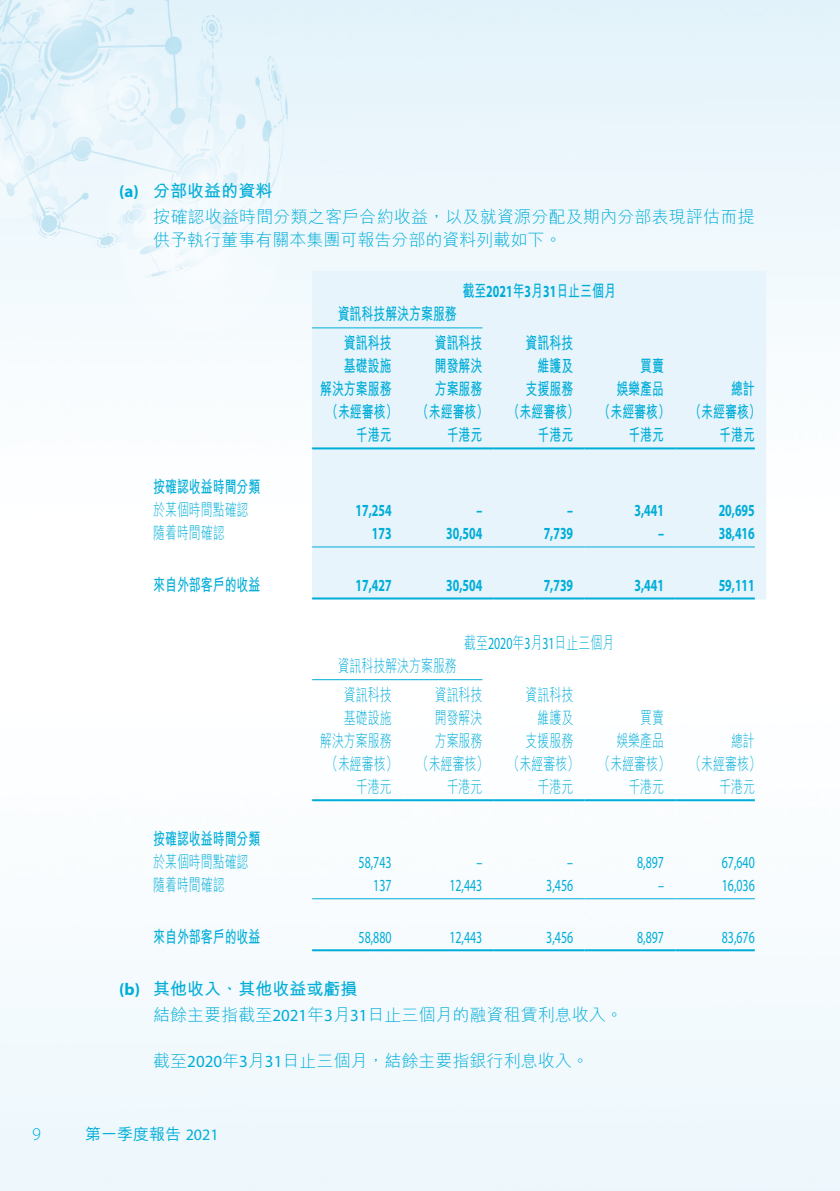
<style>
.page{position:relative;width:840px;height:1191px;background:#fff}
.page>*{position:absolute;margin:0;border:0;box-sizing:border-box;transform-origin:0 0}
.t1{font:300 18px "Myriad Pro";color:#00add8}
.t2{font:700 17px/23px "M Hei HK";color:#00add8;text-align:right;scale:.7 1}
.t3{font:300 17px/23px "M Hei HK";color:#00add8;text-align:right;scale:.7 1}
.t4{font:300 17px/23px "M Hei HK";color:#00add8}
.t5{font:700 17px "Myriad Pro";color:#00add8;scale:.7 1}
.t6{font:17px "Myriad Pro";color:#00add8;scale:.7 1}
.t7{font:700 17px "M Hei HK";color:#00add8}
.t8{font:700 17px "Myriad Pro";color:#00add8}
.t9{font:500 16px "M Hei HK";color:#00add8}
.s1{font-family:"Myriad Pro"}
.s2{font-family:"Myriad Pro";font-weight:400}
</style>
<div class="page">
<img style="left:0;top:0;width:839px;height:1191px">
<div style="left:312px;top:271px;width:453px;height:328px;background:#e7f4fb"></div>
<hr style="left:312px;top:327px;width:170px;height:1px;background:#00add8">
<hr style="left:312px;top:447px;width:91px;height:2px;background:#00add8">
<hr style="left:403px;top:447px;width:90px;height:2px;background:#00add8">
<hr style="left:493px;top:447px;width:91px;height:2px;background:#00add8">
<hr style="left:584px;top:447px;width:91px;height:2px;background:#00add8">
<hr style="left:675px;top:447px;width:79px;height:2px;background:#00add8">
<hr style="left:312px;top:546px;width:91px;height:1px;background:#00add8">
<hr style="left:403px;top:546px;width:90px;height:1px;background:#00add8">
<hr style="left:493px;top:546px;width:91px;height:1px;background:#00add8">
<hr style="left:584px;top:546px;width:91px;height:1px;background:#00add8">
<hr style="left:675px;top:546px;width:79px;height:1px;background:#00add8">
<hr style="left:312px;top:597px;width:91px;height:2px;background:#00add8">
<hr style="left:403px;top:597px;width:90px;height:2px;background:#00add8">
<hr style="left:493px;top:597px;width:91px;height:2px;background:#00add8">
<hr style="left:584px;top:597px;width:91px;height:2px;background:#00add8">
<hr style="left:675px;top:597px;width:79px;height:2px;background:#00add8">
<hr style="left:312px;top:679px;width:170px;height:1px;background:#00add8">
<hr style="left:312px;top:799px;width:91px;height:2px;background:#00add8">
<hr style="left:403px;top:799px;width:90px;height:2px;background:#00add8">
<hr style="left:493px;top:799px;width:91px;height:2px;background:#00add8">
<hr style="left:584px;top:799px;width:91px;height:2px;background:#00add8">
<hr style="left:675px;top:799px;width:79px;height:2px;background:#00add8">
<hr style="left:312px;top:898px;width:91px;height:1px;background:#00add8">
<hr style="left:403px;top:898px;width:90px;height:1px;background:#00add8">
<hr style="left:493px;top:898px;width:91px;height:1px;background:#00add8">
<hr style="left:584px;top:898px;width:91px;height:1px;background:#00add8">
<hr style="left:675px;top:898px;width:79px;height:1px;background:#00add8">
<hr style="left:312px;top:949px;width:91px;height:2px;background:#00add8">
<hr style="left:403px;top:949px;width:90px;height:2px;background:#00add8">
<hr style="left:493px;top:949px;width:91px;height:2px;background:#00add8">
<hr style="left:584px;top:949px;width:91px;height:2px;background:#00add8">
<hr style="left:675px;top:949px;width:79px;height:2px;background:#00add8">
<p class="t1" style="left:32px;top:1122px;width:10px">9</p>
<p class="t8" style="left:119px;top:180px;width:21px">a( )</p>
<p class="t7" style="left:153px;top:178px;width:120px">分部收益的資料</p>
<p class="t4" style="left:153px;top:204px;width:602px">按確認收益時間分類之客戶合約收益，以及就資源分配及期內分部表現評估而提供予執行董事有關本集團可報告分部的資料列載如下。</p>
<p class="t2" style="left:462px;top:278px;width:221px">截至<span class="s1">2021</span>年月<span class="s1">3 31</span>日止三個月</p>
<p class="t2" style="left:344px;top:298px;width:163px;line-height:29px;text-align:left;text-indent:-6px">資訊科技解決方案服務資訊科技</p>
<p class="t2" style="left:320px;top:353px;width:103px">基礎設施<br>解決方案服務</p>
<p class="t2" style="left:434px;top:330px;width:69px;text-align:justify">資訊科技開發解決方案服務</p>
<p class="t2" style="left:525px;top:330px;width:69px">資訊科技維護及支援服務</p>
<p class="t2" style="left:640px;top:353px;width:35px">買賣</p>
<p class="t2" style="left:616px;top:376px;width:70px">娛樂產品</p>
<p class="t2" style="left:326px;top:399px;width:622px">（未經審核） （未經審核） （未經審核） （未經審核） （未經審核(</p>
<p class="t2" style="left:718px;top:422px;width:53px">千港元</p>
<p class="t2" style="left:730px;top:376px;width:35px">總計</p>
<p class="t2" style="left:356px;top:422px;width:52px">千港元</p>
<p class="t2" style="left:446px;top:422px;width:53px">千港元</p>
<p class="t2" style="left:537px;top:422px;width:53px">千港元</p>
<p class="t2" style="left:628px;top:422px;width:53px">千港元</p>
<p class="t2" style="left:153px;top:474px;width:154px">按確認收益時間分類</p>
<p class="t3" style="left:153px;top:498px;width:137px">於某個時間點確認</p>
<p class="t5" style="left:355px;top:499px;width:53px">17,254</p>
<p class="t5" style="left:476px;top:499px;width:10px">–</p>
<p class="t5" style="left:567px;top:499px;width:10px">–</p>
<p class="t5" style="left:634px;top:499px;width:44px">3,441</p>
<p class="t5" style="left:718px;top:499px;width:53px">20,695</p>
<p class="t3" style="left:153px;top:521px;width:103px">隨着時間確認</p>
<p class="t5" style="left:371px;top:522px;width:30px">173</p>
<p class="t5" style="left:446px;top:522px;width:53px">30,504</p>
<p class="t5" style="left:543px;top:522px;width:44px">7,739</p>
<p class="t5" style="left:657px;top:522px;width:10px">–</p>
<p class="t5" style="left:718px;top:522px;width:53px">38,416</p>
<p class="t2" style="left:153px;top:572px;width:155px">來自外部客戶的收益</p>
<p class="t5" style="left:355px;top:574px;width:53px">17,427</p>
<p class="t5" style="left:446px;top:574px;width:53px">30,504</p>
<p class="t5" style="left:543px;top:574px;width:44px">7,739</p>
<p class="t5" style="left:634px;top:574px;width:44px">3,441</p>
<p class="t5" style="left:718px;top:574px;width:53px">59,111</p>
<p class="t8" style="left:119px;top:978px;width:22px">b( )</p>
<p class="t3" style="left:464px;top:631px;width:216px">截至<span class="s2">2020</span>年月<span class="s2">3 31</span>日止三個月</p>
<p class="t2" style="left:153px;top:826px;width:154px">按確認收益時間分類</p>
<p class="t3" style="left:153px;top:850px;width:137px">於某個時間點確認</p>
<p class="t3" style="left:153px;top:873px;width:104px">隨着時間確認</p>
<p class="t3" style="left:344px;top:651px;width:163px;line-height:29px;text-align:left;text-indent:-6px">資訊科技解決方案服務資訊科技</p>
<p class="t3" style="left:320px;top:706px;width:104px">基礎設施<br>解決方案服務</p>
<p class="t3" style="left:434px;top:683px;width:70px;text-align:justify">資訊科技開發解決方案服務</p>
<p class="t3" style="left:525px;top:683px;width:70px">資訊科技維護及支援服務</p>
<p class="t3" style="left:640px;top:706px;width:35px">買賣</p>
<p class="t3" style="left:616px;top:729px;width:70px">娛樂產品</p>
<p class="t3" style="left:326px;top:752px;width:622px">（未經審核） （未經審核） （未經審核） （未經審核） （未經審核(</p>
<p class="t3" style="left:718px;top:775px;width:53px">千港元</p>
<p class="t3" style="left:730px;top:729px;width:35px">總計</p>
<p class="t3" style="left:356px;top:775px;width:53px">千港元</p>
<p class="t3" style="left:446px;top:775px;width:52px">千港元</p>
<p class="t3" style="left:537px;top:775px;width:53px">千港元</p>
<p class="t3" style="left:628px;top:775px;width:53px">千港元</p>
<p class="t6" style="left:358px;top:852px;width:49px">58,743</p>
<p class="t6" style="left:373px;top:875px;width:28px">137</p>
<p class="t6" style="left:476px;top:852px;width:10px">–</p>
<p class="t6" style="left:449px;top:875px;width:49px">12,443</p>
<p class="t6" style="left:567px;top:852px;width:10px">–</p>
<p class="t6" style="left:546px;top:875px;width:40px">3,456</p>
<p class="t6" style="left:636px;top:852px;width:40px">8,897</p>
<p class="t6" style="left:657px;top:875px;width:10px">–</p>
<p class="t6" style="left:721px;top:852px;width:49px">67,640</p>
<p class="t6" style="left:721px;top:875px;width:49px">16,036</p>
<p class="t2" style="left:153px;top:924px;width:154px">來自外部客戶的收益</p>
<p class="t7" style="left:153px;top:976px;width:205px">其他收入、其他收益或虧損</p>
<p class="t6" style="left:358px;top:927px;width:49px">58,880</p>
<p class="t6" style="left:449px;top:927px;width:49px">12,443</p>
<p class="t6" style="left:546px;top:927px;width:40px">3,456</p>
<p class="t6" style="left:636px;top:927px;width:40px">8,897</p>
<p class="t6" style="left:721px;top:927px;width:49px">83,676</p>
<p class="t4" style="left:153px;top:1003px;width:471px">結餘主要指截至<span class="s2">2021</span>年月<span class="s2">3 31</span>日止三個月的融資租賃利息收入。</p>
<p class="t4" style="left:153px;top:1049px;width:437px">截至<span class="s2">2020</span>年月<span class="s2">3 31</span>日止三個月，結餘主要指銀行利息收入。</p>
<p class="t9" style="left:85px;top:1122px;width:135px">第一季度報告 <span class="s2">2021</span></p>
</div>
